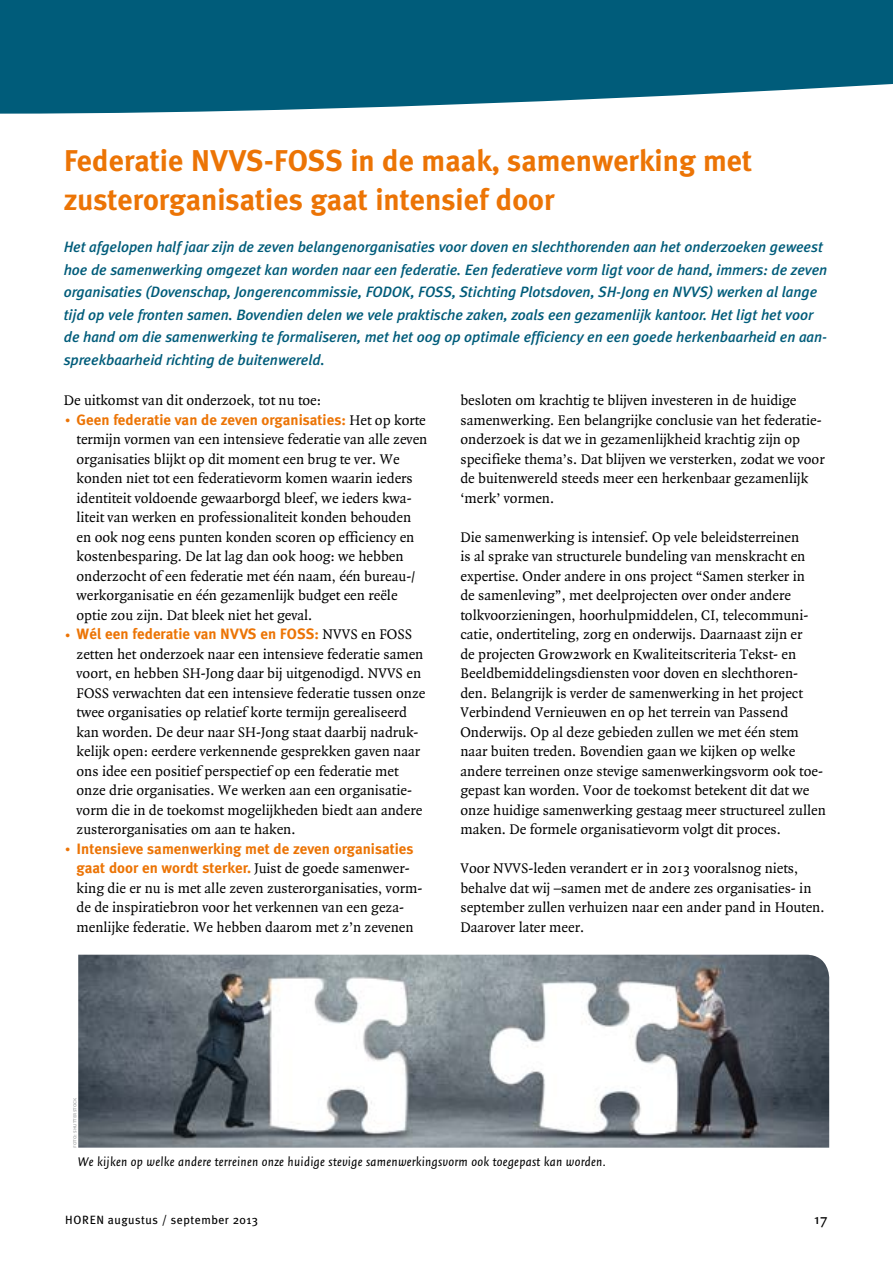
<style>
.page{position:relative;width:893px;height:1263px;background:#fff}
.page>*{position:absolute;margin:0;border:0;box-sizing:border-box;transform-origin:0 0}
.t1{font:700 30px/39px "Meta Plus";color:#ec7405}
.t2{font:15px/19.5px "Quadraat";color:#000}
.t3{font:italic 500 15px/22.5px "Meta Plus";letter-spacing:-.005em;color:#005c7a}
.t4{font:700 15px/19.5px "Meta Plus";color:#ec7405;text-align:center}
.t5{font:15px "Quadraat Sans";color:#000}
.t6{font:italic 13.5px "Quadraat Sans";letter-spacing:.02em;color:#000}
.t7{font:12px "Meta Plus";letter-spacing:.04em;color:#000}
.t8{font:6px "Quadraat Sans Small Caps";color:#9c9e9f}
.s1{font-family:"Quadraat";font-weight:400;font-size:18px}
.s2{font-family:"Quadraat";font-weight:400;color:#000}
</style>
<div class="page">
<svg style="left:0;top:0;width:893px;height:114px;background:#196b87"></svg>
<img style="left:78px;top:955px;width:751px;height:193px">
<h1 class="t1" style="left:64px;top:141px;width:690px">Federatie NVVS-FOSS in de maak, samenwerking met zusterorganisaties gaat intensief door</h1>
<p class="t3" style="left:64px;top:235px;width:765px">Het afgelopen half jaar zijn de zeven belangenorganisaties voor doven en slechthorenden aan het onderzoeken geweest hoe de samenwerking omgezet kan worden naar een federatie. Een federatieve vorm ligt voor de hand, immers: de zeven organisaties (Dovenschap, Jongerencommissie, FODOK, FOSS, Stichting Plotsdoven, SH-Jong en NVVS) werken al lange tijd op vele fronten samen. Bovendien delen we vele praktische zaken, zoals een gezamenlijk kantoor. Het ligt het voor de hand om die samenwerking te formaliseren, met het oog op optimale efficiency en een goede herkenbaarheid en aan&shy;spreekbaarheid richting de buitenwereld.</p>
<p class="t2" style="left:64px;top:391px;width:259px">De uitkomst van dit onderzoek, tot nu toe:</p>
<p class="t4" style="left:64px;top:409px;width:364px"><span class="s1">•</span> Geen federatie van de zeven organisaties: <span class="s2">Het op korte</span></p>
<p class="t2" style="left:77px;top:430px;width:352px">termijn vormen van een intensieve federatie van alle zeven organisaties blijkt op dit moment een brug te ver. We konden niet tot een federatievorm komen waarin ieders identiteit voldoende gewaarborgd bleef, we ieders kwa&shy;liteit van werken en professionaliteit konden behouden en ook nog eens punten konden scoren op efficiency en kostenbesparing. De lat lag dan ook hoog: we hebben onderzocht of een federatie met één naam, één bureau-/ werkorganisatie en één gezamenlijk budget een reële optie zou zijn. Dat bleek niet het geval.</p>
<p class="t4" style="left:64px;top:624px;width:350px"><span class="s1">•</span> Wél een federatie van NVVS en FOSS: <span class="s2">NVVS en FOSS</span></p>
<p class="t2" style="left:77px;top:644px;width:350px">zetten het onderzoek naar een intensieve federatie samen voort, en hebben SH-Jong daar bij uitgenodigd. NVVS en FOSS verwachten dat een intensieve federatie tussen onze twee organisaties op relatief korte termijn gerealiseerd kan worden. De deur naar SH-Jong staat daarbij nadruk&shy;kelijk open: eerdere verkennende gesprekken gaven naar ons idee een positief perspectief op een federatie met onze drie organisaties. We werken aan een organisatie&shy;vorm die in de toekomst mogelijkheden biedt aan andere zusterorganisaties om aan te haken.</p>
<p class="t4" style="left:64px;top:838px;width:351px"><span class="s1">•</span> Intensieve samenwerking met de zeven organisaties gaat door en wordt sterker. <span class="s2">Juist de goede samenwer-</span></p>
<p class="t2" style="left:77px;top:878px;width:347px">king die er nu is met alle zeven zusterorganisaties, vorm&shy;de de inspiratiebron voor het verkennen van een geza&shy;menlijke federatie. We hebben daarom met z’n zevenen</p>
<p class="t2" style="left:460px;top:391px;width:366px">besloten om krachtig te blijven investeren in de huidige samenwerking. Een belangrijke conclusie van het federatie&shy;onderzoek is dat we in gezamenlijkheid krachtig zijn op specifieke thema’s. Dat blijven we versterken, zodat we voor de buitenwereld steeds meer een herkenbaar gezamenlijk ‘merk’ vormen.</p>
<p class="t2" style="left:460px;top:527px;width:367px">Die samenwerking is intensief. Op vele beleidsterreinen<br>is al sprake van structurele bundeling van menskracht en expertise. Onder andere in ons project “Samen sterker in<br>de samenleving”, met deelprojecten over onder andere tolkvoorzieningen, hoorhulpmiddelen, CI, telecommuni&shy;catie, ondertiteling, zorg en onderwijs. Daarnaast zijn er<br>de projecten Grow2work en Kwaliteitscriteria Tekst- en Beeldbemiddelingsdiensten voor doven en slechthoren&shy;den. Belangrijk is verder de samenwerking in het project Verbindend Vernieuwen en op het terrein van Passend Onderwijs. Op al deze gebieden zullen we met één stem naar buiten treden. Bovendien gaan we kijken op welke andere terreinen onze stevige samenwerkingsvorm ook toe&shy;gepast kan worden. Voor de toekomst betekent dit dat we onze huidige samenwerking gestaag meer structureel zullen maken. De formele organisatievorm volgt dit proces.</p>
<p class="t2" style="left:460px;top:859px;width:366px">Voor NVVS-leden verandert er in 2013 vooralsnog niets, behalve dat wij –samen met de andere zes organisaties- in september zullen verhuizen naar een ander pand in Houten.<br>Daarover later meer.</p>
<p class="t8" style="left:71px;top:1148px;width:52px;rotate:-90deg">foto: shutterstock</p>
<p class="t6" style="left:78px;top:1154px;width:529px">We kijken op welke andere terreinen onze huidige stevige samenwerkingsvorm ook toegepast kan worden.</p>
<p class="t7" style="left:65px;top:1213px;width:194px">HOREN augustus / september 2013</p>
<p class="t5" style="left:814px;top:1211px;width:15px">17</p>
</div>
